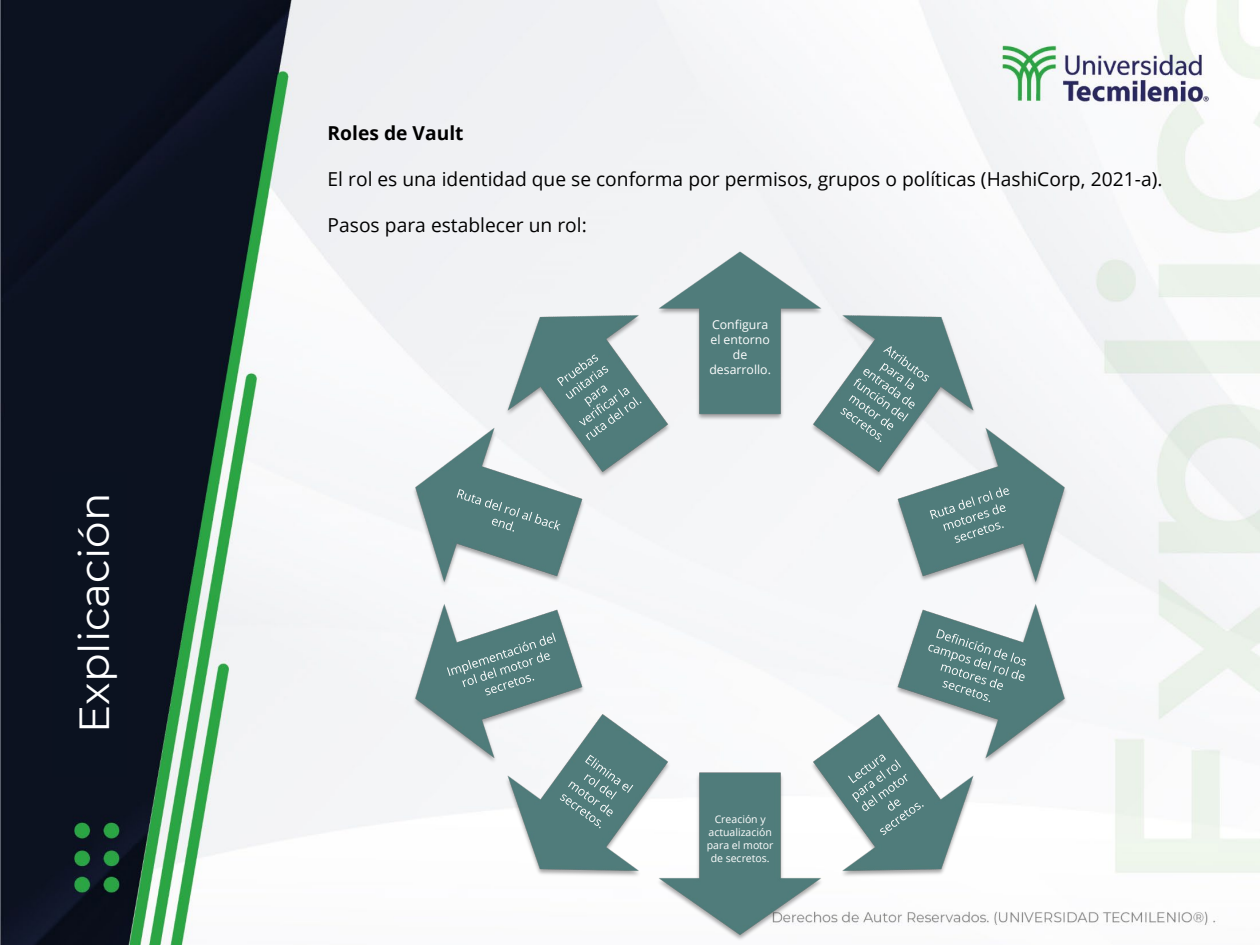
<style>
.page{position:relative;width:1260px;height:945px;background:#fff}
.page>*{position:absolute;margin:0;border:0;box-sizing:border-box;transform-origin:0 0}
.t1{font:42px "Montserrat";color:#fff}
.t2{font:19.25px "Open Sans";color:#000}
.t3{font:700 19.25px "Open Sans";color:#000}
.t4{font:12.25px/15px "Open Sans";color:#fff;text-align:center}
.t5{font:10.5px/13px "Open Sans";color:#fff;text-align:center}
</style>
<div class="page">
<img style="left:0;top:0;width:1260px;height:945px">
<div style="left:52px;top:472px;width:75px;height:305px;background:#0b1220"></div>
<img style="left:654px;top:250px;width:173px;height:173px">
<img style="left:780px;top:270px;width:226px;height:226px">
<svg style="left:840px;top:346px;width:89px;height:96px;background:#6e9292"></svg>
<img style="left:886px;top:411px;width:204px;height:161px">
<svg style="left:930px;top:487px;width:79px;height:56px;background:#618988"></svg>
<img style="left:886px;top:572px;width:204px;height:204px">
<svg style="left:928px;top:629px;width:98px;height:73px;background:#698f8e"></svg>
<img style="left:780px;top:691px;width:226px;height:226px">
<svg style="left:848px;top:755px;width:76px;height:80px;background:#688d8d"></svg>
<img style="left:654px;top:770px;width:173px;height:173px">
<img style="left:474px;top:691px;width:226px;height:226px">
<svg style="left:560px;top:755px;width:73px;height:73px;background:#638a89"></svg>
<img style="left:391px;top:615px;width:204px;height:161px">
<svg style="left:447px;top:633px;width:109px;height:62px;background:#628988"></svg>
<img style="left:391px;top:411px;width:204px;height:204px">
<svg style="left:457px;top:489px;width:104px;height:43px;background:#5d8685"></svg>
<img style="left:474px;top:270px;width:226px;height:226px">
<svg style="left:557px;top:355px;width:84px;height:85px;background:#6d9190"></svg>
<h1 class="t1" style="left:65px;top:733px;width:241px;rotate:-90deg">Explicación</h1>
<p class="t3" style="left:328px;top:119px;width:138px">Roles de Vault</p>
<p class="t2" style="left:328px;top:166px;width:836px">El rol es una identidad que se conforma por permisos, grupos o políticas (HashiCorp, 2021-a).</p>
<p class="t2" style="left:328px;top:212px;width:261px">Pasos para establecer un rol:</p>
<p class="t4" style="left:709px;top:316px;width:63px">Configura el entorno de desarrollo.</p>
<p class="t5" style="left:707px;top:813px;width:68px">Creación y actualización para el motor de secretos.</p>
</div>
